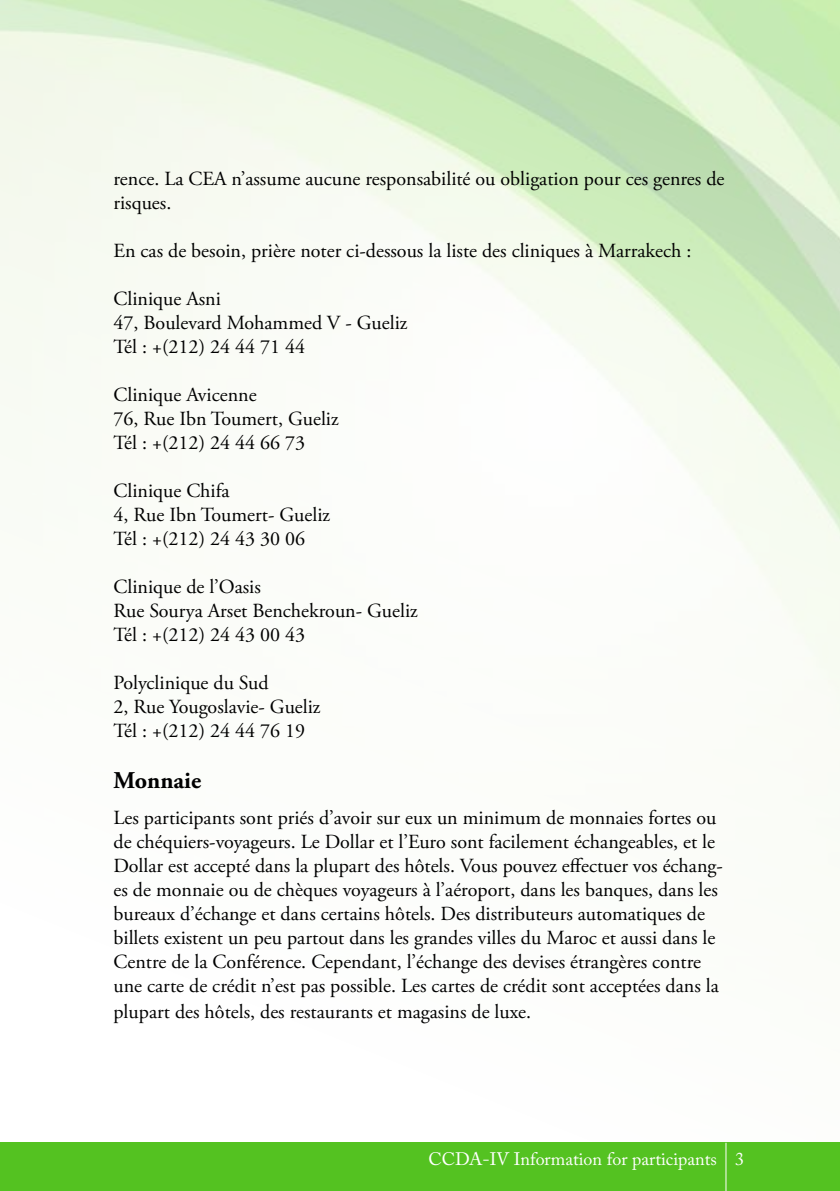
<style>
.page{position:relative;width:840px;height:1191px;background:#fff}
.page>*{position:absolute;margin:0;border:0;box-sizing:border-box;transform-origin:0 0}
.t1{font:700 24px "Adobe Garamond Pro";color:#000}
.t2{font:20px/24px "Adobe Garamond Pro";color:#000}
.t3{font:18px "Adobe Caslon Pro";color:#fff}
</style>
<div class="page">
<div style="left:0;top:1142px;width:839px;height:49px;background:#54c221"></div>
<hr style="left:725px;top:1142px;width:1px;height:49px;background:#fff">
<p class="t2" style="left:113px;top:167px;width:612px">rence. La CEA n’assume aucune responsabilité ou obligation pour ces genres de risques.</p>
<p class="t2" style="left:113px;top:239px;width:579px">En cas de besoin, prière noter ci-dessous la liste des cliniques à Marrakech :</p>
<p class="t2" style="left:113px;top:287px;width:295px">Clinique Asni<br>47, Boulevard Mohammed V - Gueliz<br>Tél : +(212) 24 44 71 44</p>
<p class="t2" style="left:113px;top:383px;width:226px">Clinique Avicenne<br>76, Rue Ibn Toumert, Gueliz<br>Tél : +(212) 24 44 66 73</p>
<p class="t2" style="left:113px;top:479px;width:218px">Clinique Chifa<br>4, Rue Ibn Toumert- Gueliz<br>Tél : +(212) 24 43 30 06</p>
<p class="t2" style="left:113px;top:575px;width:305px">Clinique de l’Oasis<br>Rue Sourya Arset Benchekroun- Gueliz<br>Tél : +(212) 24 43 00 43</p>
<p class="t2" style="left:113px;top:671px;width:208px">Polyclinique du Sud<br>2, Rue Yougoslavie- Gueliz<br>Tél : +(212) 24 44 76 19</p>
<p class="t1" style="left:113px;top:766px;width:89px">Monnaie</p>
<p class="t2" style="left:113px;top:806px;width:610px">Les participants sont priés d’avoir sur eux un minimum de monnaies fortes ou de chéquiers-voyageurs. Le Dollar et l’Euro sont facilement échangeables, et le Dollar est accepté dans la plupart des hôtels. Vous pouvez effectuer vos échang&shy;es de monnaie ou de chèques voyageurs à l’aéroport, dans les banques, dans les bureaux d’échange et dans certains hôtels. Des distributeurs automatiques de billets existent un peu partout dans les grandes villes du Maroc et aussi dans le Centre de la Conférence. Cependant, l’échange des devises étrangères contre une carte de crédit n’est pas possible. Les cartes de crédit sont acceptées dans la</p>
<p class="t2" style="left:113px;top:1000px;width:419px">plupart des hôtels, des restaurants et magasins de luxe.</p>
<p class="t3" style="left:428px;top:1148px;width:317px">CCDA-IV Information for participants<sup>3</sup> 3</p>
</div>
